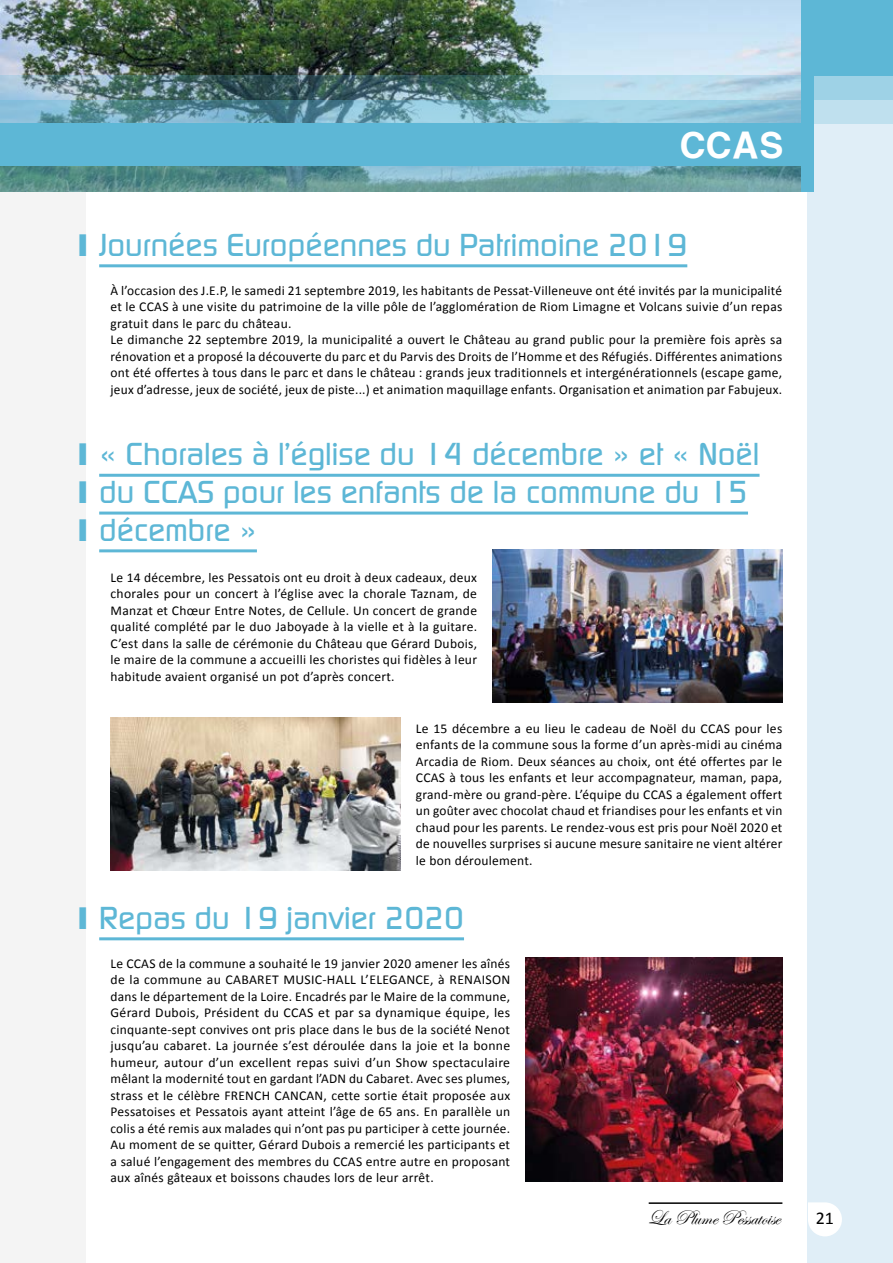
<style>
.page{position:relative;width:893px;height:1263px;background:#fff}
.page>*{position:absolute;margin:0;border:0;box-sizing:border-box;transform-origin:0 0}
.t1{font:36px "Coolvetica";color:#fff}
.t2{font:500 31.5px/37.8px "Continuum";color:#5db7d6}
.t3{font:21px "Edwardian Script ITC";color:#000}
.t4{font:18px "Calibri";color:#000}
.t5{font:13.5px/16.5px "Calibri";letter-spacing:.02em;color:#000;text-align:justify}
</style>
<div class="page">
<div style="left:0;top:191px;width:85px;height:1072px;background:#f4f4f4"></div>
<hr style="left:649px;top:1202px;width:133px;height:2px;background:#000">
<img style="left:0;top:0;width:801px;height:75px">
<div style="left:808px;top:0;width:85px;height:1263px;background:#e0eef7"></div>
<div style="left:814px;top:100px;width:79px;height:23px;background:#bfe0ee"></div>
<svg style="left:0;top:100px;width:801px;height:91px;background:#70a4ad"></svg>
<div style="left:814px;top:75px;width:79px;height:25px;background:#9ed2e6"></div>
<svg style="left:0;top:75px;width:801px;height:25px;background:#7899a0"></svg>
<div style="left:0;top:123px;width:801px;height:43px;background:#5db7d6"></div>
<div style="left:814px;top:0;width:79px;height:75px;background:#5db7d6"></div>
<div style="left:801px;top:0;width:13px;height:191px;background:#5db7d6"></div>
<svg style="left:808px;top:1202px;width:34px;height:34px"></svg>
<hr style="left:99px;top:264px;width:588px;height:3px;background:#5db7d6">
<hr style="left:99px;top:937px;width:365px;height:3px;background:#5db7d6">
<hr style="left:99px;top:474px;width:660px;height:3px;background:#5db7d6">
<hr style="left:99px;top:512px;width:649px;height:3px;background:#5db7d6">
<hr style="left:99px;top:549px;width:158px;height:3px;background:#5db7d6">
<img style="left:526px;top:957px;width:256px;height:225px">
<img style="left:492px;top:550px;width:290px;height:153px">
<img style="left:111px;top:717px;width:290px;height:153px">
<h1 class="t1" style="left:681px;top:126px;width:27px">CCAS</h1>
<h2 class="t2" style="left:79px;top:225px;width:610px">❙❙ Journées Européennes du Patrimoine 2019</h2>
<p class="t5" style="left:111px;top:282px;width:673px;text-align:left">À l’occasion des J.E.P, le samedi 21 septembre 2019, les habitants de Pessat-Villeneuve ont été invités par la municipalité et le CCAS à une visite du patrimoine de la ville pôle de l’agglomération de Riom Limagne et Volcans suivie d’un repas gratuit dans le parc du château.<br>Le dimanche 22 septembre 2019, la municipalité a ouvert le Château au grand public pour la première fois après sa rénovation et a proposé la découverte du parc et du Parvis des Droits de l’Homme et des Réfugiés. Différentes animations ont été offertes à tous dans le parc et dans le château : grands jeux traditionnels et intergénérationnels (escape game, jeux d’adresse, jeux de société, jeux de piste...) et animation maquillage enfants. Organisation et animation par Fabujeux.</p>
<h2 class="t2" style="left:79px;top:434px;width:682px">❙❙ « Chorales à l’église du 14 décembre » et « Noël ❙❙ du CCAS pour les enfants de la commune du 15 ❙❙ décembre »</h2>
<p class="t5" style="left:111px;top:569px;width:368px">Le 14 décembre, les Pessatois ont eu droit à deux cadeaux, deux chorales pour un concert à l’église avec la chorale Taznam, de Manzat et Chœur Entre Notes, de Cellule. Un concert de grande qualité complété par le duo Jaboyade à la vielle et à la guitare.<br>C’est dans la salle de cérémonie du Château que Gérard Dubois, le maire de la commune a accueilli les choristes qui fidèles à leur habitude avaient organisé un pot d’après concert.</p>
<p class="t5" style="left:416px;top:720px;width:368px">Le 15 décembre a eu lieu le cadeau de Noël du CCAS pour les enfants de la commune sous la forme d’un après-midi au cinéma Arcadia de Riom. Deux séances au choix, ont été offertes par le CCAS à tous les enfants et leur accompagnateur, maman, papa, grand-mère ou grand-père. L’équipe du CCAS a également offert un goûter avec chocolat chaud et friandises pour les enfants et vin chaud pour les parents. Le rendez-vous est pris pour Noël 2020 et de nouvelles surprises si aucune mesure sanitaire ne vient altérer le bon déroulement.</p>
<h2 class="t2" style="left:79px;top:898px;width:387px">❙❙ Repas du 19 janvier 2020</h2>
<p class="t5" style="left:111px;top:955px;width:401px">Le CCAS de la commune a souhaité le 19 janvier 2020 amener les aînés de la commune au CABARET MUSIC-HALL L’ELEGANCE, à RENAISON dans le département de la Loire. Encadrés par le Maire de la commune, Gérard Dubois, Président du CCAS et par sa dynamique équipe, les cinquante-sept convives ont pris place dans le bus de la société Nenot jusqu’au cabaret. La journée s’est déroulée dans la joie et la bonne humeur, autour d’un excellent repas suivi d’un Show spectaculaire mêlant la modernité tout en gardant l’ADN du Cabaret. Avec ses plumes, strass et le célèbre FRENCH CANCAN, cette sortie était proposée aux Pessatoises et Pessatois ayant atteint l’âge de 65 ans. En parallèle un colis a été remis aux malades qui n’ont pas pu participer à cette journée.<br>Au moment de se quitter, Gérard Dubois a remercié les participants et a salué l’engagement des membres du CCAS entre autre en proposant aux aînés gâteaux et boissons chaudes lors de leur arrêt.</p>
<h3 class="t3" style="left:648px;top:1206px;width:134px">La Plume Pessatoise</h3>
<h3 class="t4" style="left:816px;top:1207px;width:20px">21</h3>
</div>
